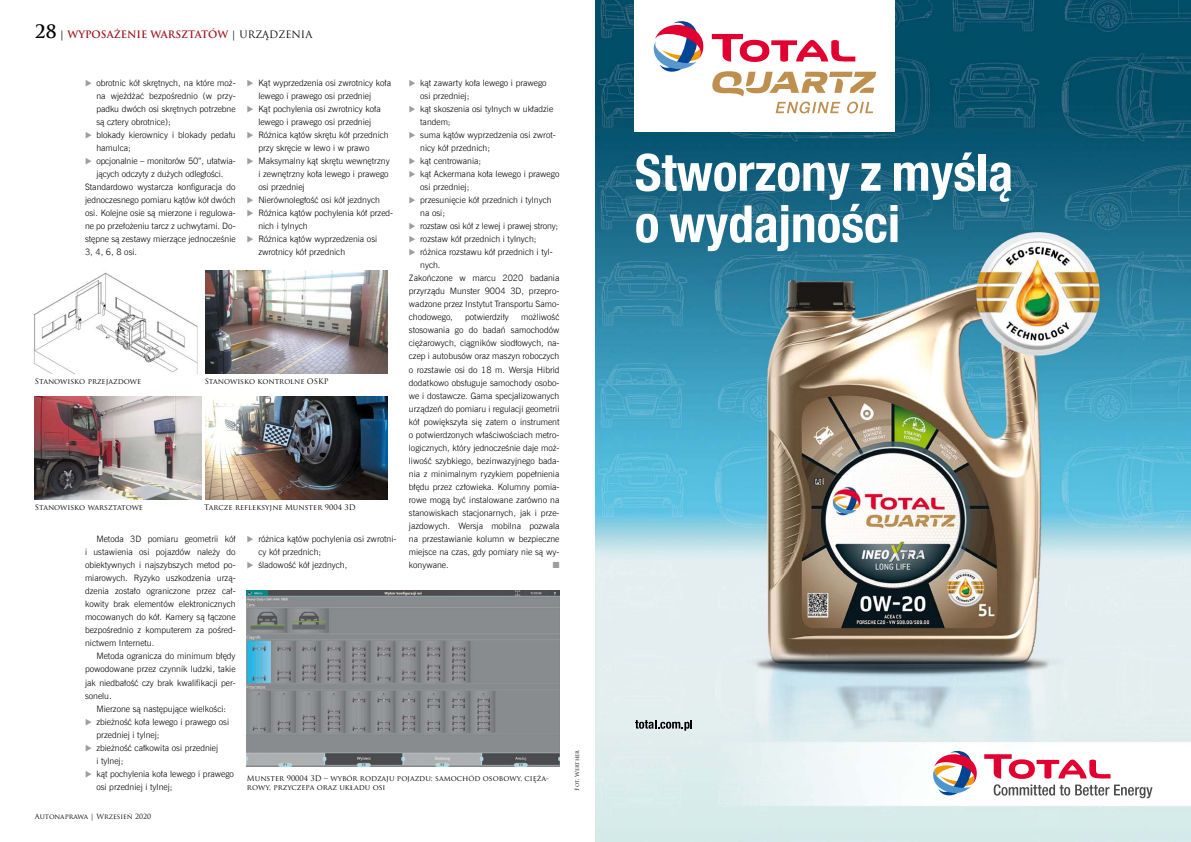
<style>
.page{position:relative;width:1191px;height:842px;background:#fff}
.page>*{position:absolute;margin:0;border:0;box-sizing:border-box;transform-origin:0 0}
.t1{font:700 10px "Trajan Pro";color:#9a141c}
.t2{font:8.8px/13px "News Goth Lt EU";color:#000}
.t3{font:8.8px "Zapf Dingbats ITC";color:#9c9e9f}
.t4{font:7.5px/8.5px "Trajan Pro";color:#000}
.t5{font:7px "Trajan Pro";color:#000}
.t6{font:5.5px "Trajan Pro";color:#000}
.s1{font-size:18px;color:#000}
.s2{color:#000}
.s3{font-weight:400;color:#000}
.s4{color:#9c9e9f}
</style>
<div class="page">
<img style="left:34px;top:272px;width:164px;height:101px">
<img style="left:35px;top:396px;width:167px;height:103px">
<img style="left:205px;top:270px;width:183px;height:103px">
<img style="left:205px;top:396px;width:183px;height:103px">
<img style="left:247px;top:590px;width:312px;height:176px">
<img style="left:595px;top:0;width:596px;height:842px">
<div style="left:634px;top:0;width:261px;height:132px;background:#fff"></div>
<svg style="left:712px;top:34px;width:143px;height:28px"></svg>
<svg style="left:775px;top:102px;width:65px;height:11px"></svg>
<svg style="left:847px;top:102px;width:26px;height:11px"></svg>
<svg style="left:712px;top:71px;width:164px;height:25px"></svg>
<svg style="left:653px;top:21px;width:51px;height:51px"></svg>
<div style="left:978px;top:154px;width:7px;height:37px;background:#fff"></div>
<svg style="left:990px;top:162px;width:21px;height:40px"></svg>
<svg style="left:636px;top:152px;width:339px;height:99px"></svg>
<svg style="left:635px;top:720px;width:57px;height:11px"></svg>
<svg style="left:932px;top:750px;width:220px;height:48px"></svg>
<p class="t1" style="left:35px;top:28px;width:279px"><span class="s1">28</span> <span class="s2">|</span> WYPOSAŻENIE WARSZTATÓW <span class="s3">| URZĄDZENIA</span></p>
<p class="t2" style="left:96px;top:76px;width:141px;text-align:justify;text-indent:-11px"><span class="s4">◆</span> obrotnic kół skrętnych, na które moż&shy;na wjeżdżać bezpośrednio (w przy&shy;padku dwóch osi skrętnych potrzebne są cztery obrotnice);</p>
<p class="t2" style="left:96px;top:128px;width:141px;text-indent:-11px"><span class="s4">◆</span> blokady kierownicy i blokady pedału hamulca;</p>
<p class="t2" style="left:85px;top:154px;width:152px"><span class="s4">◆</span> opcjonalnie – monitorów 50”, ułatwia-</p>
<p class="t2" style="left:96px;top:167px;width:128px">jących odczyty z dużych odległości.</p>
<p class="t2" style="left:85px;top:180px;width:152px">Standardowo wystarcza konfiguracja do</p>
<p class="t2" style="left:85px;top:193px;width:152px">jednoczesnego pomiaru kątów kół dwóch</p>
<p class="t2" style="left:85px;top:207px;width:152px">osi. Kolejne osie są mierzone i regulowa-</p>
<p class="t2" style="left:85px;top:220px;width:152px">ne po przełożeniu tarcz z uchwytami. Do-</p>
<p class="t2" style="left:85px;top:233px;width:152px">stępne są zestawy mierzące jednocześnie</p>
<p class="t2" style="left:85px;top:246px;width:54px">3, 4, 6, 8 osi.</p>
<p class="t2" style="left:258px;top:76px;width:134px;text-indent:-11px"><span class="s4">◆</span> Kąt wyprzedzenia osi zwrotnicy koła lewego i prawego osi przedniej</p>
<p class="t2" style="left:247px;top:102px;width:135px;text-align:center"><span class="s4">◆</span> Kąt pochylenia osi zwrotnicy koła lewego i prawego osi przedniej</p>
<p class="t2" style="left:258px;top:128px;width:132px;text-indent:-11px"><span class="s4">◆</span> Różnica kątów skrętu kół przednich przy skręcie w lewo i w prawo</p>
<p class="t2" style="left:258px;top:154px;width:133px;text-indent:-11px"><span class="s4">◆</span> Maksymalny kąt skrętu wewnętrzny i zewnętrzny koła lewego i prawego osi przedniej</p>
<p class="t2" style="left:247px;top:193px;width:134px"><span class="s4">◆</span> Nierównoległość osi kół jezdnych</p>
<p class="t2" style="left:258px;top:207px;width:136px;text-indent:-11px"><span class="s4">◆</span> Różnica kątów pochylenia kół przed&shy;nich i tylnych</p>
<p class="t2" style="left:258px;top:233px;width:120px;text-indent:-11px"><span class="s4">◆</span> Różnica kątów wyprzedzenia osi zwrotnicy kół przednich</p>
<p class="t2" style="left:420px;top:76px;width:128px;text-indent:-11px"><span class="s4">◆</span> kąt zawarty koła lewego i prawego osi przedniej;</p>
<p class="t2" style="left:420px;top:102px;width:134px;text-indent:-11px"><span class="s4">◆</span> kąt skoszenia osi tylnych w układzie tandem;</p>
<p class="t2" style="left:420px;top:128px;width:137px;text-indent:-11px"><span class="s4">◆</span> suma kątów wyprzedzenia osi zwrot&shy;nicy kół przednich;</p>
<p class="t2" style="left:409px;top:154px;width:74px"><span class="s4">◆</span> kąt centrowania;</p>
<p class="t2" style="left:420px;top:167px;width:141px;text-indent:-11px"><span class="s4">◆</span> kąt Ackermana koła lewego i prawego osi przedniej;</p>
<p class="t2" style="left:420px;top:193px;width:133px;text-indent:-11px"><span class="s4">◆</span> przesunięcie kół przednich i tylnych na osi;</p>
<p class="t2" style="left:409px;top:220px;width:151px"><span class="s4">◆</span> rozstaw osi kół z lewej i prawej strony;</p>
<p class="t2" style="left:409px;top:233px;width:129px"><span class="s4">◆</span> rozstaw kół przednich i tylnych;</p>
<p class="t2" style="left:409px;top:246px;width:145px"><span class="s4">◆</span> różnica rozstawu kół przednich i tyl-</p>
<p class="t2" style="left:420px;top:259px;width:22px">nych.</p>
<p class="t2" style="left:409px;top:272px;width:152px">Zakończone w marcu 2020 badania</p>
<p class="t2" style="left:409px;top:285px;width:152px">przyrządu Munster 9004 3D, przepro-</p>
<p class="t2" style="left:409px;top:298px;width:152px">wadzone przez Instytut Transportu Samo-</p>
<p class="t2" style="left:409px;top:311px;width:45px">chodowego,</p>
<p class="t2" style="left:465px;top:311px;width:45px">potwierdziły</p>
<p class="t2" style="left:409px;top:311px;width:152px;text-align:justify;text-indent:112px">możliwość stosowania go do badań samochodów ciężarowych, ciągników siodłowych, na&shy;czep i autobusów oraz maszyn roboczych o rozstawie osi do 18 m. Wersja Hibrid dodatkowo obsługuje samochody osobo&shy;we i dostawcze. Gama specjalizowanych urządzeń do pomiaru i regulacji geometrii kół powiększyła się zatem o instrument o potwierdzonych właściwościach metro&shy;logicznych, który jednocześnie daje moż&shy;liwość szybkiego, bezinwazyjnego bada&shy;nia z minimalnym ryzykiem popełnienia błędu przez człowieka. Kolumny pomia&shy;rowe mogą być instalowane zarówno na stanowiskach stacjonarnych, jak i prze&shy;jazdowych. Wersja mobilna pozwala na przestawianie kolumn w bezpieczne miejsce na czas, gdy pomiary nie są wy&shy;konywane.</p>
<p class="t4" style="left:35px;top:377px;width:108px">Stanowisko przejazdowe</p>
<p class="t4" style="left:205px;top:377px;width:125px">Stanowisko kontrolne OSKP</p>
<p class="t4" style="left:35px;top:503px;width:110px">Stanowisko warsztatowe</p>
<p class="t4" style="left:204px;top:503px;width:153px">Tarcze refleksyjne Munster 9004 3D</p>
<p class="t2" style="left:85px;top:532px;width:152px;text-align:justify;text-indent:11px">Metoda 3D pomiaru geometrii kół i ustawienia osi pojazdów należy do obiektywnych i najszybszych metod po&shy;miarowych. Ryzyko uszkodzenia urzą&shy;dzenia zostało ograniczone przez cał&shy;kowity brak elementów elektronicznych mocowanych do kół. Kamery są łączone bezpośrednio z komputerem za pośred&shy;nictwem Internetu.</p>
<p class="t2" style="left:85px;top:650px;width:152px;text-align:justify;text-indent:11px">Metoda ogranicza do minimum błędy powodowane przez czynnik ludzki, takie jak niedbałość czy brak kwalifikacji per&shy;sonelu.</p>
<p class="t2" style="left:96px;top:702px;width:131px">Mierzone są następujące wielkości:</p>
<p class="t2" style="left:96px;top:715px;width:134px;text-indent:-11px"><span class="s4">◆</span> zbieżność koła lewego i prawego osi przedniej i tylnej;</p>
<p class="t2" style="left:96px;top:741px;width:123px;text-indent:-11px"><span class="s4">◆</span> zbieżność całkowita osi przedniej i tylnej;</p>
<p class="t2" style="left:96px;top:767px;width:139px;text-indent:-11px"><span class="s4">◆</span> kąt pochylenia koła lewego i prawego osi przedniej i tylnej;</p>
<p class="t2" style="left:258px;top:532px;width:139px;text-indent:-11px"><span class="s4">◆</span> różnica kątów pochylenia osi zwrotni&shy;cy kół przednich;</p>
<p class="t2" style="left:247px;top:559px;width:102px"><span class="s4">◆</span> śladowość kół jezdnych,</p>
<p class="t3" style="left:553px;top:561px;width:8px">■</p>
<p class="t4" style="left:247px;top:774px;width:303px">Munster 90004 3D – wybór rodzaju pojazdu: samochód osobowy, cięża&shy;rowy, przyczepa oraz układu osi</p>
<p class="t5" style="left:35px;top:812px;width:118px">Autonaprawa | Wrzesień 2020</p>
<p class="t6" style="left:573px;top:790px;width:43px;rotate:-90deg">Fot. Werther</p>
</div>
